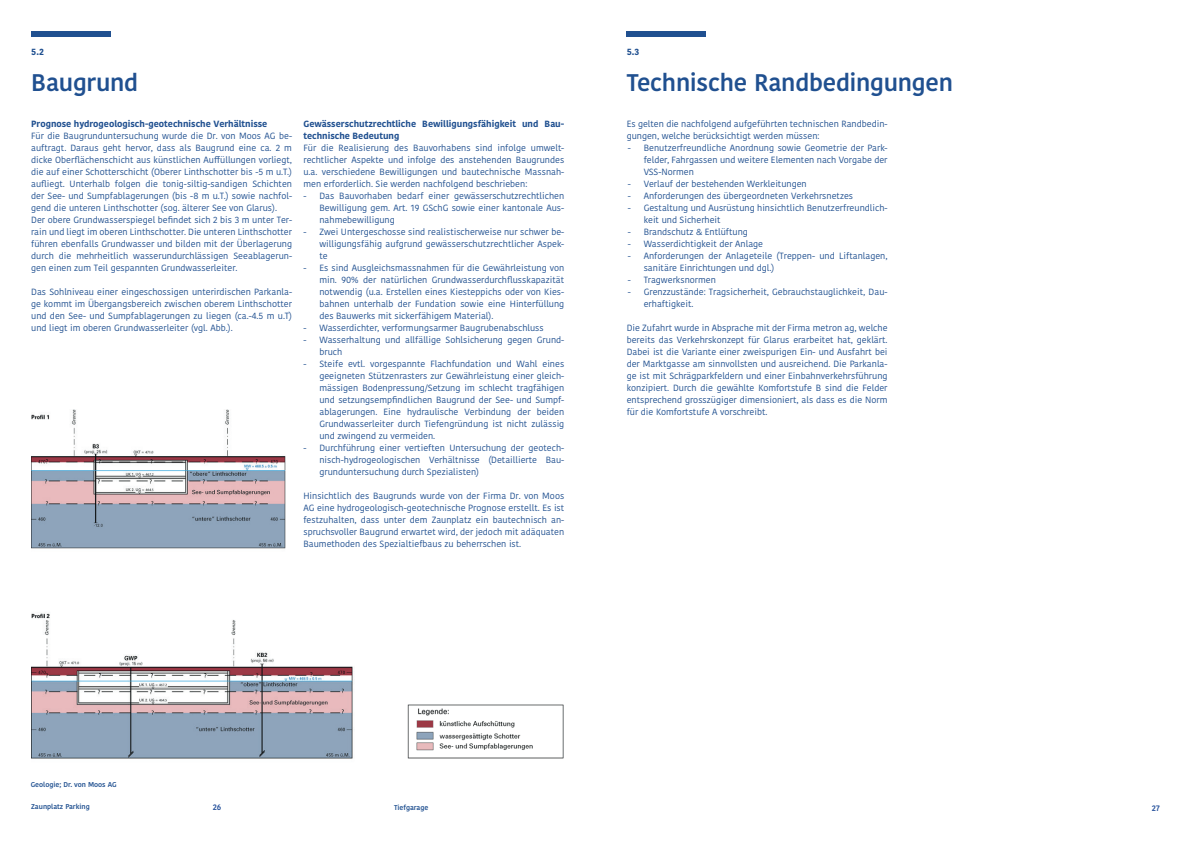
<style>
.page{position:relative;width:1191px;height:842px;background:#fff}
.page>*{position:absolute;margin:0;border:0;box-sizing:border-box;transform-origin:0 0}
.t1{font:600 24px "Kohinoor Bangla";letter-spacing:-.01em;color:#205090}
.t2{font:9px/12px "Kohinoor Bangla";color:#205090;text-align:justify}
.t3{font:700 9px/12px "Kohinoor Bangla";color:#205090}
.t4{font:600 8px "Kohinoor Bangla";color:#234f9a}
.t5{font:600 7px "Kohinoor Bangla";color:#205090}
</style>
<div class="page">
<div style="left:31px;top:31px;width:80px;height:6px;background:#205090"></div>
<div style="left:626px;top:31px;width:80px;height:6px;background:#205090"></div>
<img style="left:31px;top:410px;width:255px;height:139px">
<img style="left:407px;top:704px;width:157px;height:55px">
<img style="left:32px;top:613px;width:321px;height:146px">
<p class="t3" style="left:31px;top:46px;width:14px">5.2</p>
<h1 class="t1" style="left:31px;top:63px;width:109px">Baugrund</h1>
<p class="t3" style="left:31px;top:118px;width:238px">Prognose hydrogeologisch-geotechnische Verhältnisse</p>
<p class="t2" style="left:31px;top:130px;width:262px;text-align:left">Für die Baugrunduntersuchung wurde die Dr. von Moos AG be&shy;auftragt. Daraus geht hervor, dass als Baugrund eine ca. 2 m dicke Oberflächenschicht aus künstlichen Auffüllungen vorliegt, die auf einer Schotterschicht (Oberer Linthschotter bis -5 m u.T.) aufliegt. Unterhalb folgen die tonig-siltig-sandigen Schichten der See- und Sumpfablagerungen (bis -8 m u.T.) sowie nachfol&shy;gend die unteren Linthschotter (sog. älterer See von Glarus).<br>Der obere Grundwasserspiegel befindet sich 2 bis 3 m unter Ter&shy;rain und liegt im oberen Linthschotter. Die unteren Linthschotter führen ebenfalls Grundwasser und bilden mit der Überlagerung durch die mehrheitlich wasserundurchlässigen Seeablagerun&shy;gen einen zum Teil gespannten Grundwasserleiter.</p>
<p class="t2" style="left:31px;top:286px;width:262px">Das Sohlniveau einer eingeschossigen unterirdischen Parkanla&shy;ge kommt im Übergangsbereich zwischen oberem Linthschotter und den See- und Sumpfablagerungen zu liegen (ca.-4.5 m u.T) und liegt im oberen Grundwasserleiter (vgl. Abb.).</p>
<p class="t3" style="left:303px;top:118px;width:262px">Gewässerschutzrechtliche Bewilligungsfähigkeit und Bau&shy;technische Bedeutung</p>
<p class="t2" style="left:303px;top:142px;width:262px">Für die Realisierung des Bauvorhabens sind infolge umwelt&shy;rechtlicher Aspekte und infolge des anstehenden Baugrundes u.a. verschiedene Bewilligungen und bautechnische Massnah&shy;men erforderlich. Sie werden nachfolgend beschrieben:</p>
<p class="t2" style="left:319px;top:190px;width:246px;text-indent:-16px">- Das Bauvorhaben bedarf einer gewässerschutzrechtlichen Bewilligung gem. Art. 19 GSchG sowie einer kantonale Aus&shy;nahmebewilligung</p>
<p class="t2" style="left:319px;top:226px;width:246px;text-indent:-16px">- Zwei Untergeschosse sind realistischerweise nur schwer be&shy;willigungsfähig aufgrund gewässerschutzrechtlicher Aspek&shy;te</p>
<p class="t2" style="left:319px;top:262px;width:246px;text-indent:-16px">- Es sind Ausgleichsmassnahmen für die Gewährleistung von min. 90% der natürlichen Grundwasserdurchflusskapazität notwendig (u.a. Erstellen eines Kiesteppichs oder von Kies&shy;bahnen unterhalb der Fundation sowie eine Hinterfüllung des Bauwerks mit sickerfähigem Material).</p>
<p class="t2" style="left:303px;top:322px;width:242px">- Wasserdichter, verformungsarmer Baugrubenabschluss</p>
<p class="t2" style="left:319px;top:334px;width:246px;text-indent:-16px">- Wasserhaltung und allfällige Sohlsicherung gegen Grund&shy;bruch</p>
<p class="t2" style="left:319px;top:358px;width:246px;text-indent:-16px">- Steife evtl. vorgespannte Flachfundation und Wahl eines geeigneten Stützenrasters zur Gewährleistung einer gleich&shy;mässigen Bodenpressung/Setzung im schlecht tragfähigen und setzungsempfindlichen Baugrund der See- und Sumpf&shy;ablagerungen. Eine hydraulische Verbindung der beiden Grundwasserleiter durch Tiefengründung ist nicht zulässig und zwingend zu vermeiden.</p>
<p class="t2" style="left:319px;top:442px;width:246px;text-indent:-16px">- Durchführung einer vertieften Untersuchung der geotech&shy;nisch-hydrogeologischen Verhältnisse (Detaillierte Bau&shy;grunduntersuchung durch Spezialisten)</p>
<p class="t2" style="left:303px;top:490px;width:262px">Hinsichtlich des Baugrunds wurde von der Firma Dr. von Moos AG eine hydrogeologisch-geotechnische Prognose erstellt. Es ist festzuhalten, dass unter dem Zaunplatz ein bautechnisch an&shy;spruchsvoller Baugrund erwartet wird, der jedoch mit adäquaten Baumethoden des Spezialtiefbaus zu beherrschen ist.</p>
<p class="t3" style="left:626px;top:46px;width:14px">5.3</p>
<h1 class="t1" style="left:626px;top:63px;width:328px">Technische Randbedingungen</h1>
<p class="t2" style="left:626px;top:118px;width:262px">Es gelten die nachfolgend aufgeführten technischen Randbedin&shy;gungen, welche berücksichtigt werden müssen:</p>
<p class="t2" style="left:643px;top:142px;width:245px;text-indent:-16px">- Benutzerfreundliche Anordnung sowie Geometrie der Park&shy;felder, Fahrgassen und weitere Elementen nach Vorgabe der VSS-Normen</p>
<p class="t2" style="left:627px;top:178px;width:181px">- Verlauf der bestehenden Werkleitungen</p>
<p class="t2" style="left:627px;top:190px;width:227px">- Anforderungen des übergeordneten Verkehrsnetzes</p>
<p class="t2" style="left:643px;top:202px;width:245px;text-indent:-16px">- Gestaltung und Ausrüstung hinsichtlich Benutzerfreundlich&shy;keit und Sicherheit</p>
<p class="t2" style="left:627px;top:226px;width:122px">- Brandschutz &amp; Entlüftung</p>
<p class="t2" style="left:627px;top:238px;width:137px">- Wasserdichtigkeit der Anlage</p>
<p class="t2" style="left:643px;top:250px;width:245px;text-indent:-16px">- Anforderungen der Anlageteile (Treppen- und Liftanlagen, sanitäre Einrichtungen und dgl.)</p>
<p class="t2" style="left:627px;top:274px;width:90px">- Tragwerksnormen</p>
<p class="t2" style="left:643px;top:286px;width:245px;text-indent:-16px">- Grenzzustände: Tragsicherheit, Gebrauchstauglichkeit, Dau&shy;erhaftigkeit.</p>
<p class="t2" style="left:626px;top:322px;width:262px">Die Zufahrt wurde in Absprache mit der Firma metron ag, welche bereits das Verkehrskonzept für Glarus erarbeitet hat, geklärt.<br>Dabei ist die Variante einer zweispurigen Ein- und Ausfahrt bei der Marktgasse am sinnvollsten und ausreichend. Die Parkanla&shy;ge ist mit Schrägparkfeldern und einer Einbahnverkehrsführung konzipiert. Durch die gewählte Komfortstufe B sind die Felder entsprechend grosszügiger dimensioniert, als dass es die Norm für die Komfortstufe A vorschreibt.</p>
<p class="t5" style="left:31px;top:779px;width:87px">Geologie; Dr. von Moos AG</p>
<p class="t5" style="left:31px;top:801px;width:60px">Zaunplatz Parking</p>
<p class="t4" style="left:213px;top:800px;width:10px">26</p>
<p class="t5" style="left:394px;top:801px;width:36px">Tiefgarage</p>
<p class="t4" style="left:1151px;top:801px;width:9px">27</p>
</div>
